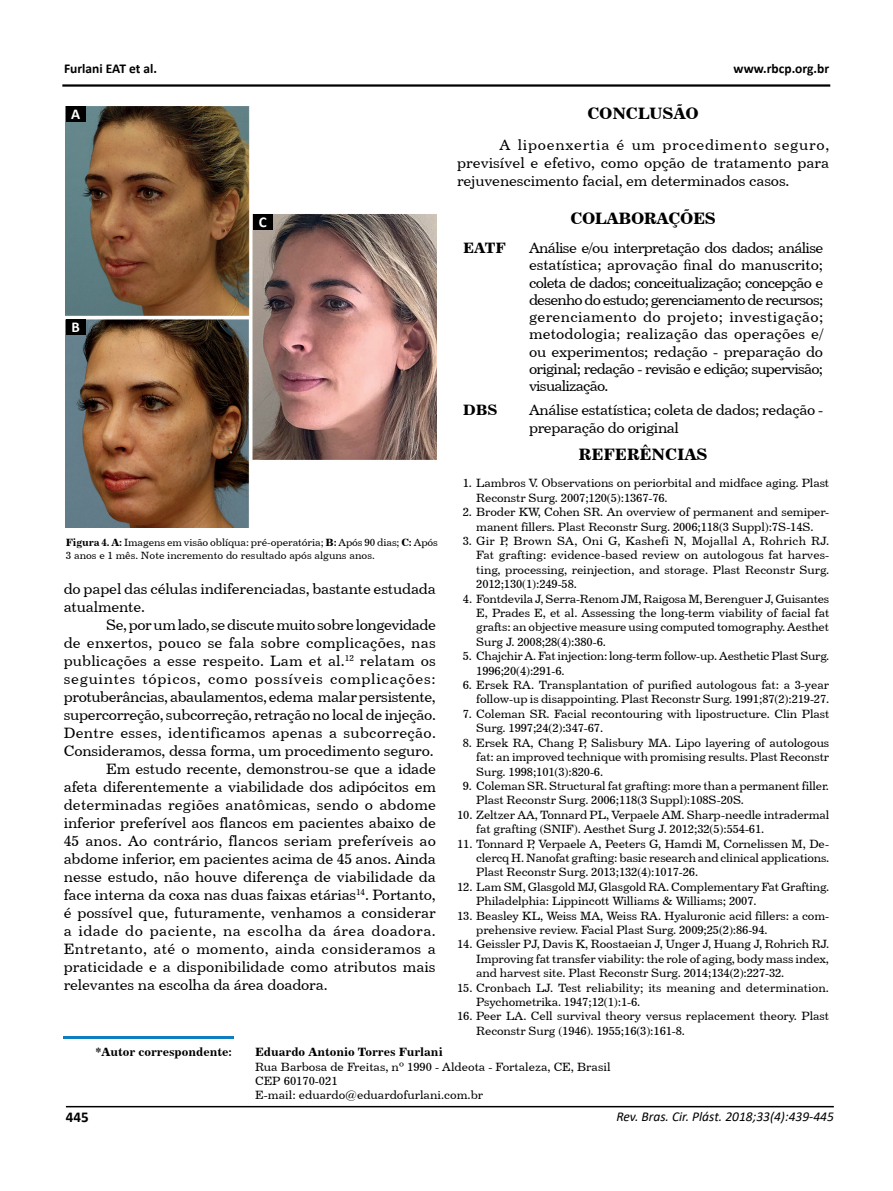
<style>
.page{position:relative;width:893px;height:1191px;background:#fff}
.page>*{position:absolute;margin:0;border:0;box-sizing:border-box;transform-origin:0 0}
.t1{font:16.5px "Century 731 BT Bold A";letter-spacing:-.01em;color:#000}
.t2{font:15px/17.2px "Century 731 BT Roman A";letter-spacing:-.01em;color:#000;text-align:justify}
.t3{font:15px "Century 731 BT Roman A";letter-spacing:.01em;color:#000}
.t4{font:15px "Century 731 BT Roman A";letter-spacing:.02em;color:#000}
.t5{font:15px "Century 731 BT Roman A";letter-spacing:-.03em;color:#000}
.t6{font:15px "Century 731 BT Roman A";letter-spacing:.045em;color:#000}
.t7{font:15px "Century 731 BT Roman A";letter-spacing:.015em;color:#000}
.t8{font:15px "Century 731 BT Roman A";letter-spacing:.03em;color:#000}
.t9{font:15px "Century 731 BT Bold A";color:#000}
.t10{font:700 15px "Calibri";color:#000}
.t11{font:700 15px "Calibri";color:#fff}
.t12{font:italic 13.5px "Calibri";color:#000}
.t13{font:700 13.5px "Calibri";color:#000}
.t14{font:12px/14.4px "Century 731 BT Roman A";letter-spacing:-.01em;color:#000}
.t15{font:12px "Century 731 BT Bold A";color:#000}
.t16{font:10.5px/13.2px "Century 731 BT Roman A";letter-spacing:-.01em;color:#000}
.s1{font-family:"Century 731 BT Bold A"}
.s2{font-family:"Times New Roman"}
</style>
<div class="page">
<hr style="left:66px;top:1106px;width:768px;height:1px;background:#000">
<hr style="left:62px;top:84px;width:768px;height:3px;background:#000">
<hr style="left:64px;top:1036px;width:170px;height:2px;background:#0e7dc2">
<img style="left:66px;top:106px;width:371px;height:421px">
<div style="left:66px;top:106px;width:19px;height:15px;background:#000"></div>
<div style="left:66px;top:319px;width:19px;height:15px;background:#000"></div>
<div style="left:253px;top:214px;width:20px;height:15px;background:#000"></div>
<p class="t13" style="left:64px;top:59px;width:95px">Furlani EAT et al.</p>
<p class="t13" style="left:734px;top:59px;width:97px">www.rbcp.org.br</p>
<p class="t11" style="left:71px;top:103px;width:11px">A</p>
<p class="t11" style="left:71px;top:316px;width:10px">B</p>
<p class="t11" style="left:259px;top:211px;width:9px">C</p>
<p class="t16" style="left:66px;top:536px;width:374px"><span class="s1">Figura 4. A:</span> Imagens em visão oblíqua: pré-operatória; <span class="s1">B:</span> Após 90 dias; <span class="s1">C:</span> Após<br>3 anos e 1 mês. Note incremento do resultado após alguns anos.</p>
<p class="t2" style="left:64px;top:579px;width:374px;line-height:18px">do papel das células indiferenciadas, bastante estudada atualmente.</p>
<p class="t5" style="left:106px;top:615px;width:331px">Se, por um lado, se discute muito sobre longevidade</p>
<p class="t3" style="left:64px;top:633px;width:374px">de enxertos, pouco se fala sobre complicações, nas</p>
<p class="t3" style="left:64px;top:651px;width:374px">publicações a esse respeito. Lam et al.<sup>12</sup> relatam os</p>
<p class="t6" style="left:64px;top:669px;width:373px">seguintes tópicos, como possíveis complicações:</p>
<p class="t2" style="left:64px;top:688px;width:373px">protuberâncias, abaulamentos, edema malar persistente,</p>
<p class="t2" style="left:64px;top:706px;width:374px">supercorreção, subcorreção, retração no local de injeção.</p>
<p class="t4" style="left:64px;top:723px;width:374px">Dentre esses, identificamos apenas a subcorreção.</p>
<p class="t2" style="left:64px;top:742px;width:371px">Consideramos, dessa forma, um procedimento seguro.</p>
<p class="t2" style="left:106px;top:760px;width:331px">Em estudo recente, demonstrou-se que a idade</p>
<p class="t2" style="left:64px;top:778px;width:374px">afeta diferentemente a viabilidade dos adipócitos em</p>
<p class="t7" style="left:64px;top:795px;width:374px">determinadas regiões anatômicas, sendo o abdome</p>
<p class="t2" style="left:64px;top:814px;width:374px">inferior preferível aos flancos em pacientes abaixo de</p>
<p class="t2" style="left:64px;top:832px;width:374px">45 anos. Ao contrário, flancos seriam preferíveis ao</p>
<p class="t2" style="left:64px;top:850px;width:374px">abdome inferior, em pacientes acima de 45 anos. Ainda</p>
<p class="t2" style="left:64px;top:868px;width:374px">nesse estudo, não houve diferença de viabilidade da</p>
<p class="t2" style="left:64px;top:886px;width:374px">face interna da coxa nas duas faixas etárias<sup>14</sup>. Portanto,</p>
<p class="t2" style="left:64px;top:904px;width:373px">é possível que, futuramente, venhamos a considerar</p>
<p class="t8" style="left:64px;top:921px;width:373px">a idade do paciente, na escolha da área doadora.</p>
<p class="t4" style="left:64px;top:939px;width:374px">Entretanto, até o momento, ainda consideramos a</p>
<p class="t2" style="left:64px;top:958px;width:373px">praticidade e a disponibilidade como atributos mais</p>
<p class="t2" style="left:64px;top:976px;width:265px">relevantes na escolha da área doadora.</p>
<h1 class="t1" style="left:587px;top:103px;width:113px">CONCLUSÃO</h1>
<p class="t2" style="left:457px;top:135px;width:374px;line-height:18px;text-indent:43px">A lipoenxertia é um procedimento seguro, previsível e efetivo, como opção de tratamento para rejuvenescimento facial, em determinados casos.</p>
<h1 class="t1" style="left:570px;top:208px;width:147px">COLABORAÇÕES</h1>
<p class="t9" style="left:463px;top:239px;width:45px">EATF</p>
<p class="t2" style="left:529px;top:239px;width:296px">Análise e/ou interpretação dos dados; análise estatística; aprovação <span class="s2">fi</span>nal do manuscrito; coleta de dados; conceitualização; concepção e desenho do estudo; gerenciamento de recursos; gerenciamento do projeto; investigação; metodologia; realização das operações e/ ou experimentos; redação - preparação do original; redação - revisão e edição; supervisão; visualização.</p>
<p class="t9" style="left:463px;top:400px;width:36px">DBS</p>
<p class="t2" style="left:529px;top:400px;width:296px;line-height:18px">Análise estatística; coleta de dados; redação - preparação do original</p>
<h1 class="t1" style="left:579px;top:444px;width:131px">REFERÊNCIAS</h1>
<p class="t14" style="left:476px;top:476px;width:354px;text-indent:-13px">1. Lambros V. Observations on periorbital and midface aging. Plast<br>Reconstr Surg. 2007;120(5):1367-76.</p>
<p class="t14" style="left:463px;top:504px;width:368px;text-align:center">2. Broder KW, Cohen SR. An overview of permanent and semiper&shy;manent fillers. Plast Reconstr Surg. 2006;118(3 Suppl):7S-14S.</p>
<p class="t14" style="left:476px;top:533px;width:355px;text-align:justify;text-indent:-13px">3. Gir P, Brown SA, Oni G, Kashefi N, Mojallal A, Rohrich RJ.<br>Fat grafting: evidence-based review on autologous fat harves&shy;ting, processing, reinjection, and storage. Plast Reconstr Surg.<br>2012;130(1):249-58.</p>
<p class="t14" style="left:476px;top:591px;width:355px;text-align:justify;text-indent:-13px">4. Fontdevila J, Serra-Renom JM, Raigosa M, Berenguer J, Guisantes E, Prades E, et al. Assessing the long-term viability of facial fat grafts: an objective measure using computed tomography. Aesthet Surg J. 2008;28(4):380-6.</p>
<p class="t14" style="left:476px;top:648px;width:355px;text-indent:-13px">5. Chajchir A. Fat injection: long-term follow-up. Aesthetic Plast Surg.<br>1996;20(4):291-6.</p>
<p class="t14" style="left:463px;top:677px;width:368px;text-align:right">6. Ersek RA. Transplantation of purified autologous fat: a 3-year follow-up is disappointing. Plast Reconstr Surg. 1991;87(2):219-27.</p>
<p class="t14" style="left:476px;top:706px;width:355px;text-indent:-13px">7. Coleman SR. Facial recontouring with lipostructure. Clin Plast<br>Surg. 1997;24(2):347-67.</p>
<p class="t14" style="left:476px;top:735px;width:355px;text-align:justify;text-indent:-13px">8. Ersek RA, Chang P, Salisbury MA. Lipo layering of autologous fat: an improved technique with promising results. Plast Reconstr Surg. 1998;101(3):820-6.</p>
<p class="t14" style="left:476px;top:778px;width:354px;text-indent:-13px">9. Coleman SR. Structural fat grafting: more than a permanent filler.<br>Plast Reconstr Surg. 2006;118(3 Suppl):108S-20S.</p>
<p class="t14" style="left:476px;top:807px;width:354px;text-indent:-19px">10. Zeltzer AA, Tonnard PL, Verpaele AM. Sharp-needle intradermal fat grafting (SNIF). Aesthet Surg J. 2012;32(5):554-61.</p>
<p class="t14" style="left:476px;top:836px;width:355px;text-align:justify;text-indent:-19px">11. Tonnard P, Verpaele A, Peeters G, Hamdi M, Cornelissen M, De&shy;clercq H. Nanofat grafting: basic research and clinical applications.<br>Plast Reconstr Surg. 2013;132(4):1017-26.</p>
<p class="t14" style="left:476px;top:879px;width:355px;text-indent:-19px">12. Lam SM, Glasgold MJ, Glasgold RA. Complementary Fat Grafting.<br>Philadelphia: Lippincott Williams &amp; Williams; 2007.</p>
<p class="t14" style="left:476px;top:908px;width:354px;text-indent:-19px">13. Beasley KL, Weiss MA, Weiss RA. Hyaluronic acid fillers: a com&shy;prehensive review. Facial Plast Surg. 2009;25(2):86-94.</p>
<p class="t14" style="left:476px;top:936px;width:354px;text-align:justify;text-indent:-19px">14. Geissler PJ, Davis K, Roostaeian J, Unger J, Huang J, Rohrich RJ.<br>Improving fat transfer viability: the role of aging, body mass index, and harvest site. Plast Reconstr Surg. 2014;134(2):227-32.</p>
<p class="t14" style="left:476px;top:980px;width:354px;text-indent:-19px">15. Cronbach LJ. Test reliability; its meaning and determination.<br>Psychometrika. 1947;12(1):1-6.</p>
<p class="t14" style="left:476px;top:1008px;width:354px;text-indent:-19px">16. Peer LA. Cell survival theory versus replacement theory. Plast<br>Reconstr Surg (1946). 1955;16(3):161-8.</p>
<p class="t15" style="left:96px;top:1044px;width:138px">*Autor correspondente:</p>
<p class="t10" style="left:66px;top:1106px;width:24px">445</p>
<p class="t15" style="left:255px;top:1044px;width:189px">Eduardo Antonio Torres Furlani</p>
<p class="t14" style="left:255px;top:1059px;width:357px">Rua Barbosa de Freitas, nº 1990 - Aldeota - Fortaleza, CE, Brasil<br>CEP 60170-021<br>E-mail: eduardo@eduardofurlani.com.br</p>
<p class="t12" style="left:616px;top:1107px;width:219px">Rev. Bras. Cir. Plást. 2018;33(4):439-445</p>
</div>
